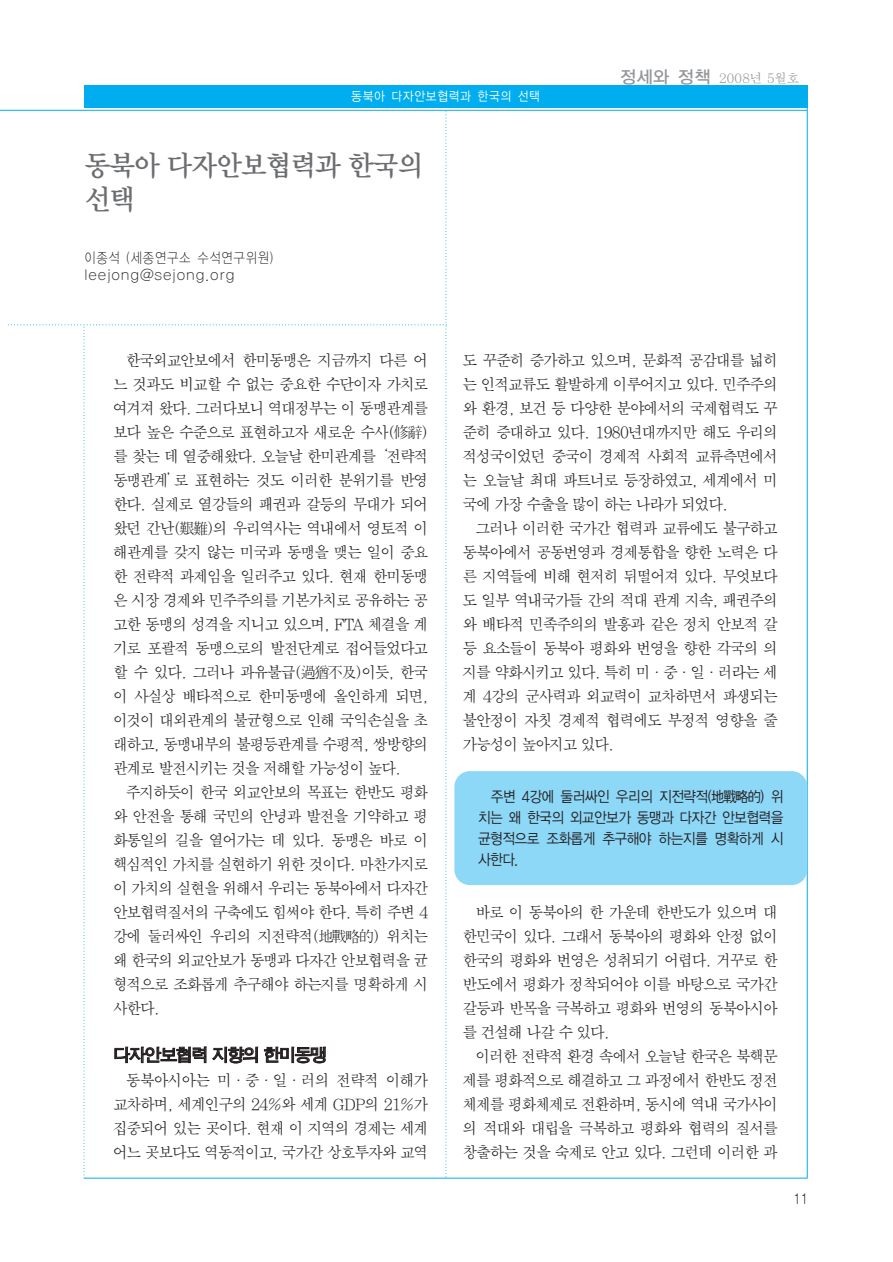
<style>
.page{position:relative;width:893px;height:1262px;background:#fff}
.page>*{position:absolute;margin:0;border:0;box-sizing:border-box;transform-origin:0 0}
.t1{font:28.5px/34.2px "Y Mj O14";letter-spacing:-.09em;color:#6c6d70;scale:.95 1}
.t2{font:700 17.25px "HY Go Thic";letter-spacing:-.095em;color:#231f20}
.t3{font:15.75px/24px "SM Amu";letter-spacing:-.09em;color:#231f20;text-align:justify;scale:.95 1}
.t4{font:15px/21px "YGO12";letter-spacing:-.1em;color:#231f20;text-align:justify;scale:.9 1}
.t5{font:14.25px/17.1px "YGO11";letter-spacing:.02em;color:#231f20;scale:.85 1}
.t6{font:14.25px "YGO11";letter-spacing:.02em;color:#231f20}
.t7{font:12.75px "YGO12";color:#fff;scale:.9 1}
.t8{font:12.75px "SM Amu";letter-spacing:-.03em;color:#939598}
.s1{font-family:"YGO13";font-size:17.25px}
</style>
<div class="page">
<div style="left:84px;top:85px;width:723px;height:22px;background:#00aeef"></div>
<hr style="left:0;top:110px;width:807px;height:1px;background:#00aeef">
<svg style="left:8px;top:112px;width:439px;height:1066px"></svg>
<hr style="left:84px;top:1177px;width:723px;height:1px;background:#00aeef">
<hr style="left:807px;top:85px;width:1px;height:1093px;background:#00aeef">
<div style="left:454px;top:771px;width:353px;height:114px;background:#8dd7f7;border-radius:16px"></div>
<p class="t7" style="left:351px;top:90px;width:212px">동북아 다자안보협력과 한국의 선택</p>
<h1 class="t1" style="left:84px;top:150px;width:359px">동북아 다자안보협력과 한국의 선택</h1>
<p class="t5" style="left:84px;top:250px;width:224px">이종석 (세종연구소 수석연구위원) leejong@sejong.org</p>
<p class="t8" style="left:619px;top:73px;width:182px"><span class="s1">정세와 정책</span> 2008년 5월호</p>
<p class="t3" style="left:113px;top:349px;width:334px;text-indent:13px">한국외교안보에서 한미동맹은 지금까지 다른 어 느 것과도 비교할 수 없는 중요한 수단이자 가치로 여겨져 왔다. 그러다보니 역대정부는 이 동맹관계를 보다 높은 수준으로 표현하고자 새로운 수사(修辭) 를 찾는 데 열중해왔다. 오늘날 한미관계를‘전략적 동맹관계’로 표현하는 것도 이러한 분위기를 반영 한다. 실제로 열강들의 패권과 갈등의 무대가 되어 왔던 간난(艱難)의 우리역사는 역내에서 영토적 이 해관계를 갖지 않는 미국과 동맹을 맺는 일이 중요 한 전략적 과제임을 일러주고 있다. 현재 한미동맹 은 시장 경제와 민주주의를 기본가치로 공유하는 공 고한 동맹의 성격을 지니고 있으며, FTA 체결을 계 기로 포괄적 동맹으로의 발전단계로 접어들었다고 할 수 있다. 그러나 과유불급(過猶不及)이듯, 한국 이 사실상 배타적으로 한미동맹에 올인하게 되면, 이것이 대외관계의 불균형으로 인해 국익손실을 초 래하고, 동맹내부의 불평등관계를 수평적, 쌍방향의 관계로 발전시키는 것을 저해할 가능성이 높다.</p>
<p class="t3" style="left:113px;top:781px;width:334px;text-indent:13px">주지하듯이 한국 외교안보의 목표는 한반도 평화 와 안전을 통해 국민의 안녕과 발전을 기약하고 평 화통일의 길을 열어가는 데 있다. 동맹은 바로 이 핵심적인 가치를 실현하기 위한 것이다. 마찬가지로 이 가치의 실현을 위해서 우리는 동북아에서 다자간 안보협력질서의 구축에도 힘써야 한다. 특히 주변 4 강에 둘러싸인 우리의 지전략적(地戰略的) 위치는 왜 한국의 외교안보가 동맹과 다자간 안보협력을 균 형적으로 조화롭게 추구해야 하는지를 명확하게 시 사한다.</p>
<p class="t2" style="left:113px;top:1047px;width:216px">다자안보협력 지향의 한미동맹</p>
<p class="t3" style="left:113px;top:1069px;width:334px;text-indent:13px">동북아시아는 미·중·일·러의 전략적 이해가 교차하며, 세계인구의 24%와 세계 GDP의 21%가 집중되어 있는 곳이다. 현재 이 지역의 경제는 세계 어느 곳보다도 역동적이고, 국가간 상호투자와 교역</p>
<p class="t3" style="left:462px;top:349px;width:334px">도 꾸준히 증가하고 있으며, 문화적 공감대를 넓히 는 인적교류도 활발하게 이루어지고 있다. 민주주의 와 환경, 보건 등 다양한 분야에서의 국제협력도 꾸 준히 증대하고 있다. 1980년대까지만 해도 우리의 적성국이었던 중국이 경제적 사회적 교류측면에서 는 오늘날 최대 파트너로 등장하였고, 세계에서 미 국에 가장 수출을 많이 하는 나라가 되었다.</p>
<p class="t3" style="left:462px;top:517px;width:334px;text-indent:13px">그러나 이러한 국가간 협력과 교류에도 불구하고 동북아에서 공동번영과 경제통합을 향한 노력은 다 른 지역들에 비해 현저히 뒤떨어져 있다. 무엇보다 도 일부 역내국가들 간의 적대 관계 지속, 패권주의 와 배타적 민족주의의 발흥과 같은 정치 안보적 갈 등 요소들이 동북아 평화와 번영을 향한 각국의 의 지를 약화시키고 있다. 특히 미·중·일·러라는 세 계 4강의 군사력과 외교력이 교차하면서 파생되는 불안정이 자칫 경제적 협력에도 부정적 영향을 줄 가능성이 높아지고 있다.</p>
<p class="t4" style="left:477px;top:787px;width:342px;text-indent:13px">주변 4강에 둘러싸인 우리의 지전략적(地戰略的) 위 치는 왜 한국의 외교안보가 동맹과 다자간 안보협력을 균형적으로 조화롭게 추구해야 하는지를 명확하게 시 사한다.</p>
<p class="t3" style="left:462px;top:901px;width:334px;text-indent:13px">바로 이 동북아의 한 가운데 한반도가 있으며 대 한민국이 있다. 그래서 동북아의 평화와 안정 없이 한국의 평화와 번영은 성취되기 어렵다. 거꾸로 한 반도에서 평화가 정착되어야 이를 바탕으로 국가간 갈등과 반목을 극복하고 평화와 번영의 동북아시아 를 건설해 나갈 수 있다.</p>
<p class="t3" style="left:462px;top:1045px;width:334px;text-indent:13px">이러한 전략적 환경 속에서 오늘날 한국은 북핵문 제를 평화적으로 해결하고 그 과정에서 한반도 정전 체제를 평화체제로 전환하며, 동시에 역내 국가사이 의 적대와 대립을 극복하고 평화와 협력의 질서를 창출하는 것을 숙제로 안고 있다. 그런데 이러한 과</p>
<p class="t6" style="left:793px;top:1192px;width:15px">11</p>
</div>
